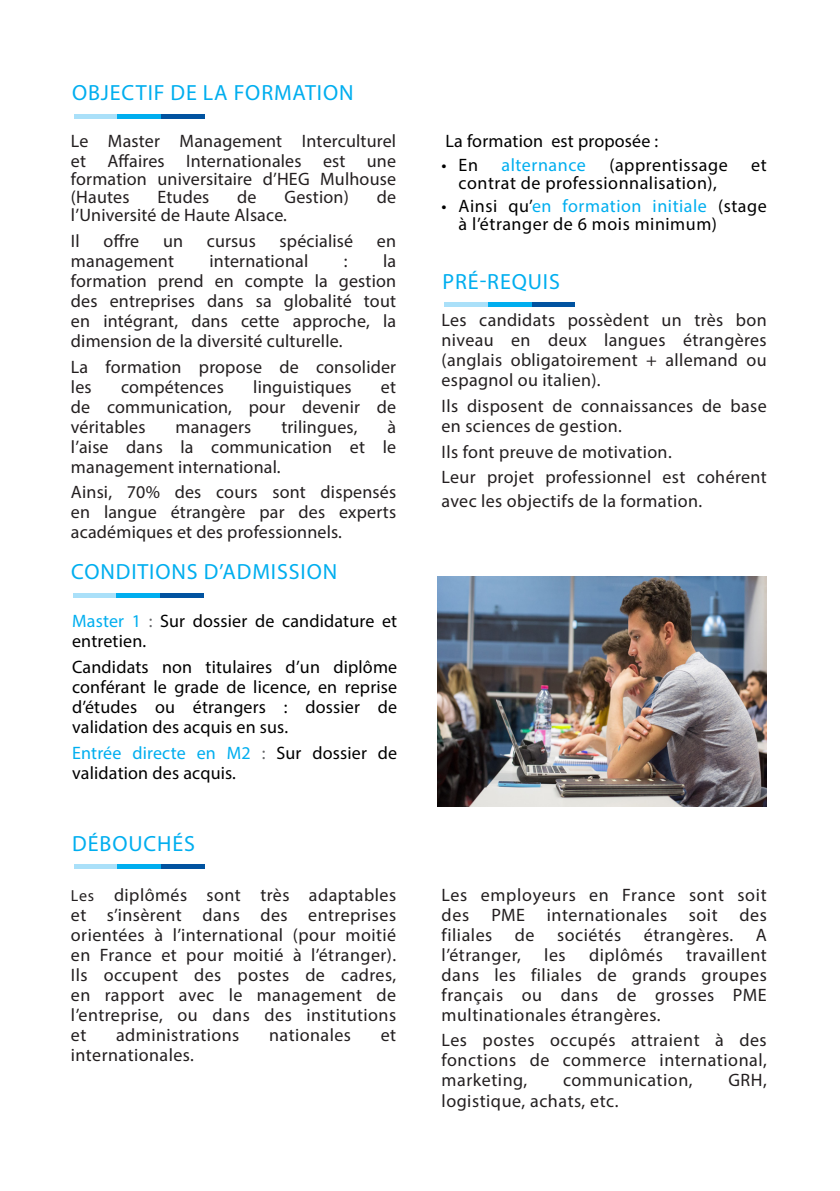
<style>
.page{position:relative;width:840px;height:1191px;background:#fff}
.page>*{position:absolute;margin:0;border:0;box-sizing:border-box;transform-origin:0 0}
.t1{font:22px "Myriad Pro";letter-spacing:.04em;color:#00aeef}
.puces{font:18px/20px "Myriad Pro";letter-spacing:.015em;color:#231f20;text-align:justify}
.t2{font:18px/20px "Myriad Pro";letter-spacing:.01em;color:#000}
.t3{font:18px/18px "Myriad Pro";letter-spacing:.03em;color:#000}
.t4{font:18px "Myriad Pro";letter-spacing:.03em;color:#00aeef}
.s1{color:#00aeef}
.s2{color:#65676a}
.s3{font-size:16px}
</style>
<div class="page">
<div style="left:74px;top:114px;width:43px;height:5px;background:#aae0f9"></div>
<div style="left:161px;top:114px;width:43px;height:5px;background:#0153a0"></div>
<div style="left:117px;top:114px;width:44px;height:5px;background:#00aeef"></div>
<hr style="left:73px;top:593px;width:44px;height:4px;background:#aae0f9">
<hr style="left:160px;top:593px;width:43px;height:4px;background:#0153a0">
<hr style="left:117px;top:593px;width:43px;height:4px;background:#00aeef">
<div style="left:74px;top:864px;width:44px;height:5px;background:#aae0f9"></div>
<div style="left:161px;top:864px;width:43px;height:5px;background:#0153a0"></div>
<div style="left:118px;top:864px;width:43px;height:5px;background:#00aeef"></div>
<img style="left:437px;top:576px;width:328px;height:231px">
<div style="left:444px;top:302px;width:44px;height:5px;background:#aae0f9"></div>
<div style="left:531px;top:302px;width:43px;height:5px;background:#0153a0"></div>
<div style="left:488px;top:302px;width:43px;height:5px;background:#00aeef"></div>
<p class="t1" style="left:72px;top:79px;width:283px">OBJECTIF DE LA FORMATION</p>
<p class="puces" style="left:71px;top:131px;width:326px">Le Master Management Interculturel et Affaires Internationales est une</p>
<p class="puces" style="left:71px;top:170px;width:326px;line-height:18px">formation universitaire d’HEG Mulhouse (Hautes</p>
<p class="puces" style="left:157px;top:187px;width:53px">Etudes</p>
<p class="puces" style="left:237px;top:187px;width:21px">de</p>
<p class="puces" style="left:284px;top:187px;width:66px">Gestion)</p>
<p class="puces" style="left:376px;top:187px;width:21px">de</p>
<p class="puces" style="left:71px;top:205px;width:217px">l’Université de Haute Alsace.</p>
<p class="puces" style="left:71px;top:230px;width:10px">Il</p>
<p class="puces" style="left:103px;top:230px;width:37px">offre</p>
<p class="puces" style="left:163px;top:230px;width:22px">un</p>
<p class="puces" style="left:207px;top:230px;width:50px">cursus</p>
<p class="puces" style="left:279px;top:230px;width:75px">spécialisé</p>
<p class="puces" style="left:377px;top:230px;width:21px">en</p>
<p class="puces" style="left:71px;top:250px;width:104px">management</p>
<p class="puces" style="left:209px;top:250px;width:100px">international</p>
<p class="puces" style="left:343px;top:250px;width:5px">:</p>
<p class="puces" style="left:71px;top:250px;width:326px;text-indent:312px">la formation prend en compte la gestion des entreprises dans sa globalité tout en intégrant, dans cette approche, la dimension de la diversité culturelle.</p>
<p class="puces" style="left:71px;top:356px;width:326px">La formation propose de consolider les</p>
<p class="puces" style="left:121px;top:376px;width:104px">compétences</p>
<p class="puces" style="left:253px;top:376px;width:100px">linguistiques</p>
<p class="puces" style="left:71px;top:376px;width:326px;text-indent:310px">et de communication, pour devenir de véritables</p>
<p class="puces" style="left:175px;top:416px;width:77px">managers</p>
<p class="puces" style="left:281px;top:416px;width:78px">trilingues,</p>
<p class="puces" style="left:71px;top:416px;width:326px;text-indent:316px">à l’aise dans la communication et le management international.</p>
<p class="puces" style="left:71px;top:482px;width:326px">Ainsi, 70% des cours sont dispensés en langue étrangère par des experts académiques et des professionnels.</p>
<p class="t1" style="left:71px;top:558px;width:267px">CONDITIONS D’ADMISSION</p>
<p class="t2" style="left:72px;top:611px;width:326px"><span class="s1">Master 1</span> <span class="s2">:</span> Sur dossier de candidature et entretien.</p>
<p class="t2" style="left:72px;top:656px;width:326px;text-align:justify">Candidats non titulaires d’un diplôme conférant le grade de licence, en reprise d’études ou étrangers : dossier de validation des acquis en sus.</p>
<p class="t2" style="left:72px;top:742px;width:326px"><span class="s1">Entrée directe en M2</span> <span class="s2">:</span> Sur dossier de validation des acquis.</p>
<p class="t1" style="left:72px;top:829px;width:124px">DÉBOUCHÉS</p>
<p class="puces" style="left:71px;top:884px;width:326px"><span class="s3">Les</span> diplômés sont très adaptables et s’insèrent dans des entreprises orientées à l’international (pour moitié en France et pour moitié à l’étranger).<br>Ils occupent des postes de cadres, en rapport avec le management de l’entreprise, ou dans des institutions et</p>
<p class="puces" style="left:116px;top:1024px;width:125px">administrations</p>
<p class="puces" style="left:269px;top:1024px;width:83px">nationales</p>
<p class="puces" style="left:380px;top:1024px;width:17px">et</p>
<p class="puces" style="left:71px;top:1044px;width:124px">internationales.</p>
<p class="t2" style="left:445px;top:131px;width:214px">La formation est proposée :</p>
<p class="t2" style="left:441px;top:154px;width:38px">• En</p>
<p class="t4" style="left:501px;top:154px;width:86px">alternance</p>
<p class="t3" style="left:609px;top:155px;width:120px">(apprentissage</p>
<p class="t2" style="left:750px;top:154px;width:17px">et</p>
<p class="t3" style="left:458px;top:173px;width:260px">contrat de professionnalisation),</p>
<p class="t3" style="left:458px;top:197px;width:309px;text-indent:-17px">• Ainsi qu’<span class="s1">en formation initiale</span> (stage à l’étranger de 6 mois minimum)</p>
<p class="t1" style="left:442px;top:268px;width:119px">PRÉ-REQUIS</p>
<p class="puces" style="left:441px;top:310px;width:326px">Les candidats possèdent un très bon niveau en deux langues étrangères (anglais obligatoirement + allemand ou espagnol ou italien).</p>
<p class="puces" style="left:441px;top:395px;width:326px">Ils disposent de connaissances de base en sciences de gestion.</p>
<p class="puces" style="left:441px;top:441px;width:231px">Ils font preuve de motivation.</p>
<p class="puces" style="left:441px;top:465px;width:326px;line-height:24px">Leur projet professionnel est cohérent avec les objectifs de la formation.</p>
<p class="puces" style="left:441px;top:884px;width:326px">Les employeurs en France sont soit des PME internationales soit des filiales</p>
<p class="puces" style="left:514px;top:924px;width:21px">de</p>
<p class="puces" style="left:557px;top:924px;width:211px">sociétés étrangères. A</p>
<p class="puces" style="left:441px;top:944px;width:81px">l’étranger,</p>
<p class="puces" style="left:544px;top:944px;width:23px">les</p>
<p class="puces" style="left:588px;top:944px;width:75px">diplômés</p>
<p class="puces" style="left:441px;top:944px;width:326px;text-indent:244px">travaillent dans les filiales de grands groupes français ou dans de grosses PME multinationales étrangères.</p>
<p class="puces" style="left:441px;top:1030px;width:326px">Les postes occupés attraient à des fonctions de commerce international, marketing,</p>
<p class="puces" style="left:562px;top:1070px;width:131px">communication,</p>
<p class="puces" style="left:728px;top:1070px;width:40px">GRH,</p>
<p class="puces" style="left:441px;top:1090px;width:178px">logistique, achats, etc.</p>
</div>
